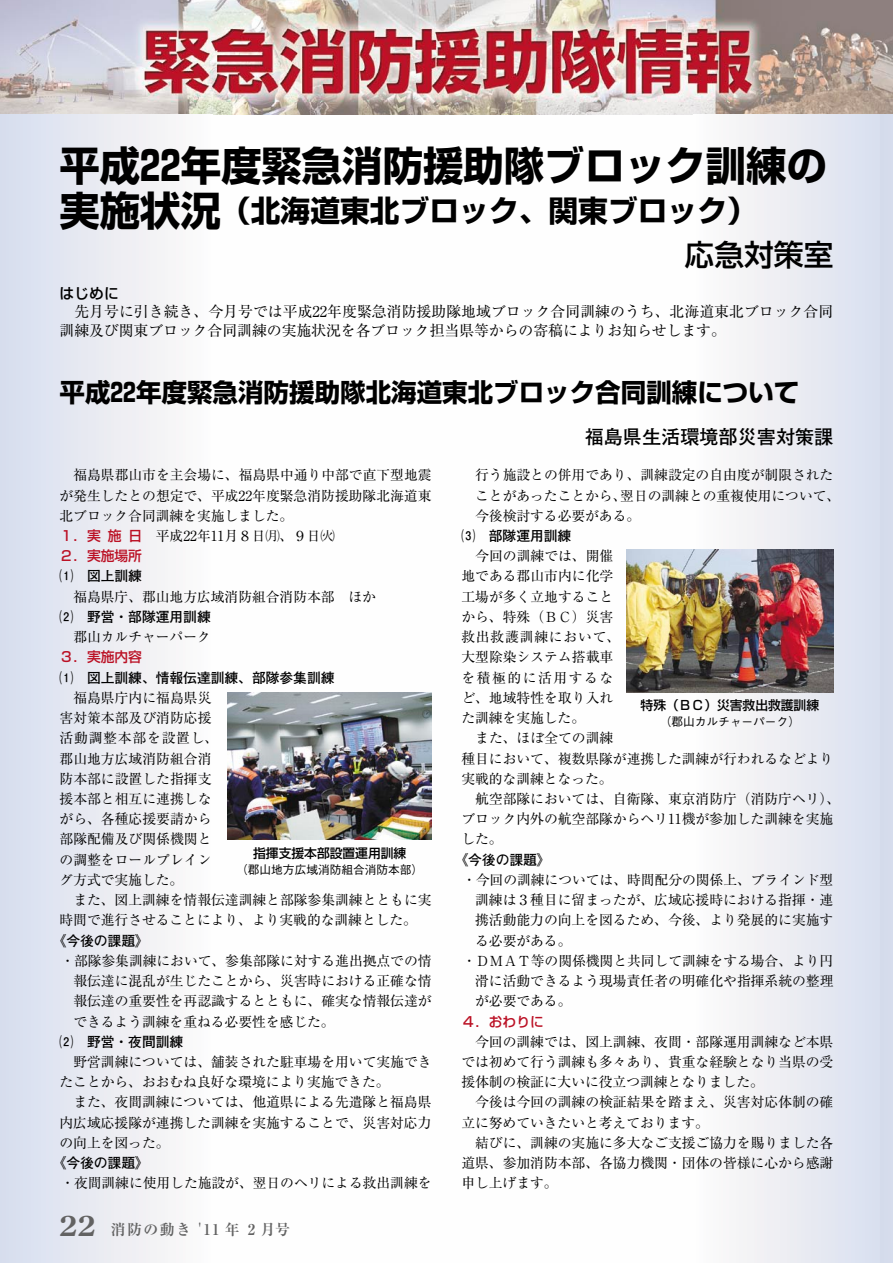
<style>
.page{position:relative;width:893px;height:1263px;background:#fff}
.page>*{position:absolute;margin:0;border:0;box-sizing:border-box;transform-origin:0 0}
.t1{font:700 40.35px "Shin Go Pro";color:#000}
.t2{font:700 29.7px/44px "Shin Go Pro";color:#000}
.t3{font:700 25.5px "Shin Go Pro";color:#000}
.t4{font:700 19.2px "Futo Go B101";color:#000}
.t5{font:14.85px/19.2px "Ryumin Pro";letter-spacing:-.005em;color:#000}
.t6{font:700 14.85px "Ryumin Pro";letter-spacing:.1em;color:#626262}
.t7{font:500 14.85px "Shin Go Pro";color:#000}
.t8{font:13.8px/20.2px "Ryumin Pro";letter-spacing:-.005em;color:#000}
.t9{font:700 13.8px "Futo Go B101 Pro";letter-spacing:-.005em;color:#000}
.t10{font:500 13.8px "Shin Go Pro";letter-spacing:-.005em;color:#bb1125}
.t11{font:500 12.75px "Shin Go Pro";color:#000}
.t12{font:500 11.7px "Gothic BBB Pro";color:#000}
.s1{font-size:40.35px}
.s2{font-weight:500}
.s3{font-family:"Shin Go Pro";font-weight:500;color:#bb1125}
.s4{font-family:"Century Old Style";font-size:27.6px}
</style>
<div class="page">
<img style="left:0;top:0;width:893px;height:115px">
<div style="left:0;top:115px;width:213px;height:1148px;background:linear-gradient(to right,#d7dded,#fefcfa)"></div>
<div style="left:693px;top:115px;width:200px;height:1148px;background:linear-gradient(to right,#fefcfa,#d7dded)"></div>
<div style="left:880px;top:115px;width:13px;height:1148px;background:#d5dcec"></div>
<img style="left:228px;top:692px;width:204px;height:148px">
<img style="left:626px;top:549px;width:207px;height:143px">
<h1 class="t1" style="left:60px;top:134px;width:769px">平成22年度緊急消防援助隊ブロック訓練の</h1>
<h2 class="t2" style="left:685px;top:185px;width:150px;text-indent:-625px"><span class="s1">実施状況</span>（北海道東北ブロック、関東ブロック）<br><span class="s2">応急対策室</span></h2>
<p class="t7" style="left:60px;top:281px;width:61px">はじめに</p>
<p class="t5" style="left:60px;top:301px;width:775px;text-indent:15px">先月号に引き続き、今月号では平成22年度緊急消防援助隊地域ブロック合同訓練のうち、北海道東北ブロック合同訓練及び関東ブロック合同訓練の実施状況を各ブロック担当県等からの寄稿によりお知らせします。</p>
<h3 class="t3" style="left:60px;top:372px;width:741px">平成22年度緊急消防援助隊北海道東北ブロック合同訓練について</h3>
<h3 class="t4" style="left:585px;top:426px;width:250px">福島県生活環境部災害対策課</h3>
<p class="t8" style="left:60px;top:464px;width:374px;text-indent:14px">福島県郡山市を主会場に、福島県中通り中部で直下型地震が発生したとの想定で、平成22年度緊急消防援助隊北海道東北ブロック合同訓練を実施しました。<br><span class="s3">１．実施日</span>　平成22年11月８日㈪、９日㈫</p>
<p class="t10" style="left:60px;top:545px;width:84px">２．実施場所</p>
<p class="t9" style="left:60px;top:565px;width:84px">⑴　図上訓練</p>
<p class="t8" style="left:73px;top:585px;width:304px">福島県庁、郡山地方広域消防組合消防本部　ほか</p>
<p class="t9" style="left:60px;top:606px;width:153px">⑵　野営・部隊運用訓練</p>
<p class="t8" style="left:73px;top:626px;width:139px">郡山カルチャーパーク</p>
<p class="t10" style="left:60px;top:646px;width:84px">３．実施内容</p>
<p class="t9" style="left:60px;top:666px;width:277px">⑴　図上訓練、情報伝達訓練、部隊参集訓練</p>
<p class="t8" style="left:60px;top:687px;width:160px;text-indent:14px">福島県庁内に福島県災害対策本部及び消防応援活動調整本部を設置し、郡山地方広域消防組合消防本部に設置した指揮支援本部と相互に連携しながら、各種応援要請から部隊配備及び関係機関との調整をロールプレイング方式で実施した。</p>
<p class="t8" style="left:60px;top:889px;width:374px;text-indent:14px">また、図上訓練を情報伝達訓練と部隊参集訓練とともに実時間で進行させることにより、より実戦的な訓練とした。</p>
<p class="t9" style="left:53px;top:929px;width:98px">《今後の課題》</p>
<p class="t8" style="left:73px;top:950px;width:360px;text-align:justify;text-indent:-13px">・部隊参集訓練において、参集部隊に対する進出拠点での情報伝達に混乱が生じたことから、災害時における正確な情報伝達の重要性を再認識するとともに、確実な情報伝達ができるよう訓練を重ねる必要性を感じた。</p>
<p class="t9" style="left:60px;top:1030px;width:125px">⑵　野営・夜間訓練</p>
<p class="t8" style="left:60px;top:1051px;width:374px;text-indent:14px">野営訓練については、舗装された駐車場を用いて実施できたことから、おおむね良好な環境により実施できた。</p>
<p class="t8" style="left:60px;top:1091px;width:374px;text-align:justify;text-indent:14px">また、夜間訓練については、他道県による先遣隊と福島県内広域応援隊が連携した訓練を実施することで、災害対応力の向上を図った。</p>
<p class="t9" style="left:53px;top:1152px;width:98px">《今後の課題》</p>
<p class="t8" style="left:61px;top:1172px;width:372px">・夜間訓練に使用した施設が、翌日のヘリによる救出訓練を</p>
<p class="t11" style="left:253px;top:842px;width:155px">指揮支援本部設置運用訓練</p>
<p class="t12" style="left:236px;top:860px;width:189px">（郡山地方広域消防組合消防本部）</p>
<p class="t6" style="left:60px;top:1218px;width:232px"><span class="s4">22</span> 消防の動き '11 年 2 月号</p>
<p class="t8" style="left:475px;top:464px;width:367px">行う施設との併用であり、訓練設定の自由度が制限されたことがあったことから、翌日の訓練との重複使用について、今後検討する必要がある。</p>
<p class="t9" style="left:461px;top:525px;width:112px">⑶　部隊運用訓練</p>
<p class="t8" style="left:461px;top:545px;width:160px;text-indent:14px">今回の訓練では、開催地である郡山市内に化学工場が多く立地することから、特殊（ＢＣ）災害救出救護訓練において、大型除染システム搭載車を積極的に活用するなど、地域特性を取り入れた訓練を実施した。</p>
<p class="t8" style="left:461px;top:727px;width:374px;text-indent:14px">また、ほぼ全ての訓練<br>種目において、複数県隊が連携した訓練が行われるなどより実戦的な訓練となった。</p>
<p class="t8" style="left:461px;top:788px;width:380px;text-indent:14px">航空部隊においては、自衛隊、東京消防庁（消防庁ヘリ）、ブロック内外の航空部隊からヘリ11機が参加した訓練を実施した。</p>
<p class="t9" style="left:454px;top:848px;width:98px">《今後の課題》</p>
<p class="t8" style="left:462px;top:869px;width:372px">・今回の訓練については、時間配分の関係上、ブラインド型</p>
<p class="t8" style="left:475px;top:889px;width:360px">訓練は３種目に留まったが、広域応援時における指揮・連</p>
<p class="t8" style="left:475px;top:909px;width:360px">携活動能力の向上を図るため、今後、より発展的に実施す</p>
<p class="t8" style="left:475px;top:929px;width:98px">る必要がある。</p>
<p class="t8" style="left:462px;top:950px;width:372px">・ＤＭＡＴ等の関係機関と共同して訓練をする場合、より円</p>
<p class="t8" style="left:475px;top:970px;width:360px">滑に活動できるよう現場責任者の明確化や指揮系統の整理</p>
<p class="t8" style="left:475px;top:990px;width:98px">が必要である。</p>
<p class="t10" style="left:461px;top:1010px;width:84px">４．おわりに</p>
<p class="t8" style="left:461px;top:1030px;width:374px;text-align:justify;text-indent:14px">今回の訓練では、図上訓練、夜間・部隊運用訓練など本県では初めて行う訓練も多々あり、貴重な経験となり当県の受援体制の検証に大いに役立つ訓練となりました。</p>
<p class="t8" style="left:461px;top:1091px;width:374px;text-indent:14px">今後は今回の訓練の検証結果を踏まえ、災害対応体制の確立に努めていきたいと考えております。</p>
<p class="t8" style="left:461px;top:1132px;width:374px;text-align:justify;text-indent:14px">結びに、訓練の実施に多大なご支援ご協力を賜りました各道県、参加消防本部、各協力機関・団体の皆様に心から感謝申し上げます。</p>
<p class="t11" style="left:641px;top:695px;width:180px">特殊（ＢＣ）災害救出救護訓練</p>
<p class="t12" style="left:660px;top:712px;width:142px">（郡山カルチャーパーク）</p>
</div>
